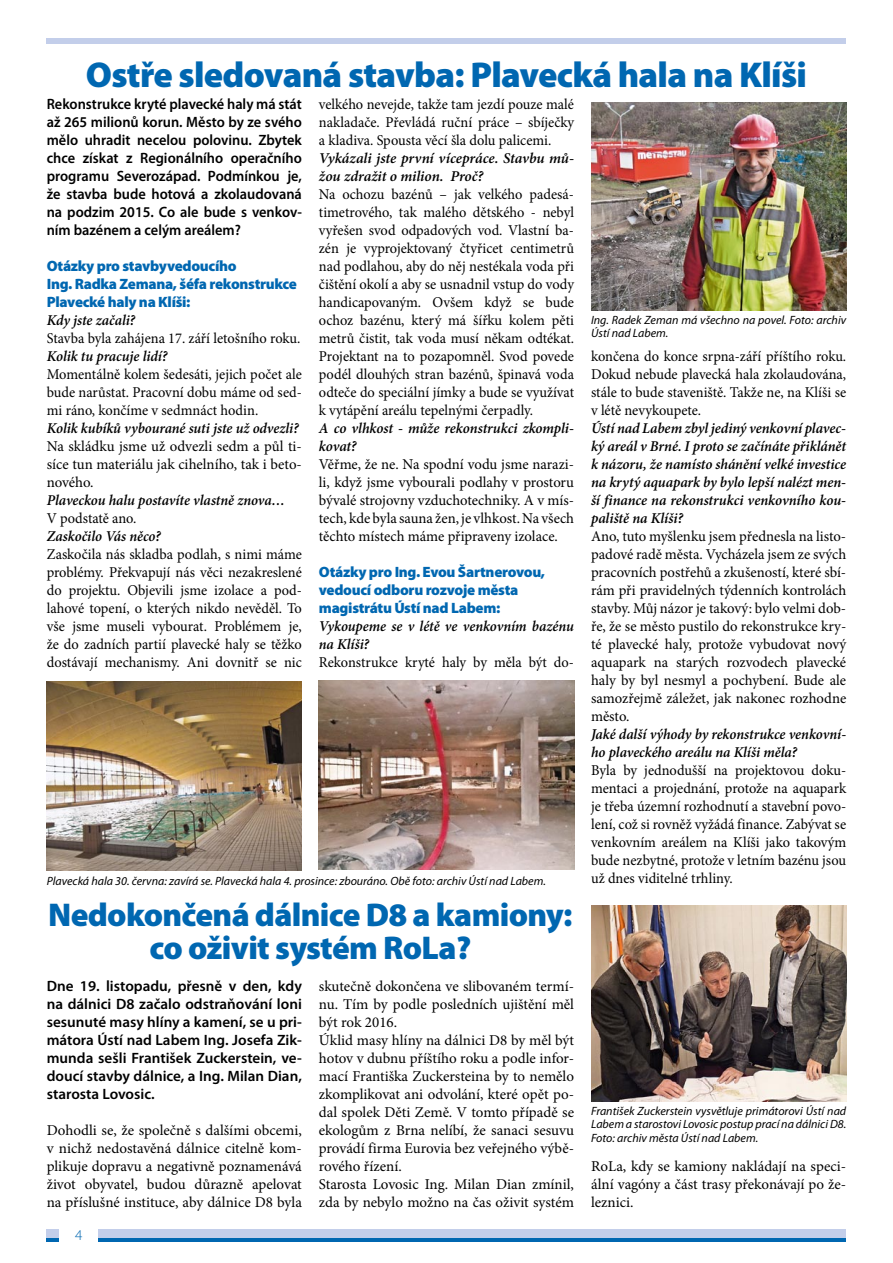
<style>
.page{position:relative;width:893px;height:1263px;background:#fff}
.page>*{position:absolute;margin:0;border:0;box-sizing:border-box;transform-origin:0 0}
.t1{font:900 36px "Myriad Pro";letter-spacing:-.02em;color:#0067b1}
.t2{font:900 33px/33px "Myriad Pro";letter-spacing:-.02em;color:#0067b1;text-align:center}
.t3{font:15px/18px "Minion Pro";color:#000;text-align:justify;scale:.96 1}
.t4{font:15px/18px "Minion Pro";color:#000;text-align:justify}
.t5{font:italic 600 15px/18px "Minion Pro";letter-spacing:-.005em;color:#000}
.t6{font:600 15px/18px "Myriad Pro";color:#000;text-align:justify;scale:.96 1}
.t7{font:italic 600 15px/18px "Minion Pro";letter-spacing:-.005em;color:#000;scale:.96 1}
.t8{font:600 15px/18px "Myriad Pro";color:#000;text-align:justify}
.t9{font:900 15px/18px "Myriad Pro";letter-spacing:-.02em;color:#0067b1}
.t10{font:300 15px "Myriad Pro";color:#0067b1}
.t11{font:italic 12px/13.5px "Myriad Pro";color:#000;text-align:justify}
</style>
<div class="page">
<div style="left:47px;top:38px;width:799px;height:6px;background:#c3ceea"></div>
<div style="left:47px;top:1237px;width:799px;height:5px;background:#0067b1"></div>
<div style="left:47px;top:1229px;width:799px;height:8px;background:#c3ceea"></div>
<div style="left:60px;top:1229px;width:38px;height:30px;background:#fff"></div>
<img style="left:591px;top:906px;width:255px;height:195px">
<img style="left:47px;top:681px;width:255px;height:189px">
<img style="left:319px;top:680px;width:255px;height:189px">
<img style="left:591px;top:102px;width:255px;height:208px">
<h1 class="t1" style="left:86px;top:54px;width:723px">Ostře sledovaná stavba: Plavecká hala na Klíši</h1>
<p class="t6" style="left:47px;top:95px;width:267px">Rekonstrukce kryté plavecké haly má stát až 265 milionů korun. Město by ze svého mělo uhradit necelou polovinu. Zbytek chce získat z Regionálního operačního programu Severozápad. Podmínkou je, že stavba bude hotová a zkolaudovaná na podzim 2015. Co ale bude s venkov&shy;ním bazénem a celým areálem?</p>
<p class="t9" style="left:47px;top:257px;width:252px">Otázky pro stavbyvedoucího<br>Ing. Radka Zemana, šéfa rekonstrukce<br>Plavecké haly na Klíši:</p>
<p class="t7" style="left:47px;top:311px;width:94px">Kdy jste začali?</p>
<p class="t3" style="left:47px;top:330px;width:266px">Stavba byla zahájena 17. září letošního roku.</p>
<p class="t7" style="left:47px;top:347px;width:127px">Kolik tu pracuje lidí?</p>
<p class="t3" style="left:47px;top:366px;width:267px">Momentálně kolem šedesáti, jejich počet ale bude narůstat. Pracovní dobu máme od sed&shy;mi ráno, končíme v sedmnáct hodin.</p>
<p class="t7" style="left:47px;top:419px;width:264px">Kolik kubíků vybourané suti jste už odvezli?</p>
<p class="t4" style="left:47px;top:438px;width:257px">Na skládku jsme už odvezli sedm a půl ti&shy;síce tun materiálu jak cihelního, tak i beto&shy;nového.</p>
<p class="t7" style="left:47px;top:491px;width:250px">Plaveckou halu postavíte vlastně znova…</p>
<p class="t3" style="left:47px;top:510px;width:95px">V podstatě ano.</p>
<p class="t7" style="left:47px;top:527px;width:120px">Zaskočilo Vás něco?</p>
<p class="t3" style="left:47px;top:546px;width:267px">Zaskočila nás skladba podlah, s nimi máme problémy. Překvapují nás věci nezakreslené do projektu. Objevili jsme izolace a pod&shy;lahové topení, o kterých nikdo nevěděl. To vše jsme museli vybourat. Problémem je, že do zadních partií plavecké haly se těžko dostávají mechanismy. Ani dovnitř se nic</p>
<p class="t3" style="left:319px;top:96px;width:267px">velkého nevejde, takže tam jezdí pouze malé nakladače. Převládá ruční práce – sbíječky a kladiva. Spousta věcí šla dolu palicemi.</p>
<p class="t5" style="left:319px;top:149px;width:257px">Vykázali jste první vícepráce. Stavbu mů&shy;žou zdražit o milion. Proč?</p>
<p class="t3" style="left:319px;top:186px;width:267px">Na ochozu bazénů – jak velkého padesá&shy;timetrového, tak malého dětského - nebyl vyřešen svod odpadových vod. Vlastní ba&shy;zén je vyprojektovaný čtyřicet centimetrů nad podlahou, aby do něj nestékala voda při čištění okolí a aby se usnadnil vstup do vody handicapovaným. Ovšem když se bude ochoz bazénu, který má šířku kolem pěti metrů čistit, tak voda musí někam odtékat.<br>Projektant na to pozapomněl. Svod povede podél dlouhých stran bazénů, špinavá voda odteče do speciální jímky a bude se využívat k vytápění areálu tepelnými čerpadly.</p>
<p class="t5" style="left:319px;top:419px;width:257px">A co vlhkost - může rekonstrukci zkompli&shy;kovat?</p>
<p class="t4" style="left:319px;top:456px;width:257px">Věřme, že ne. Na spodní vodu jsme narazi&shy;li, když jsme vybourali podlahy v prostoru bývalé strojovny vzduchotechniky. A v mís&shy;tech, kde byla sauna žen, je vlhkost. Na všech těchto místech máme připraveny izolace.</p>
<p class="t9" style="left:319px;top:563px;width:228px">Otázky pro Ing. Evou Šartnerovou, vedoucí odboru rozvoje města magistrátu Ústí nad Labem:</p>
<p class="t7" style="left:319px;top:617px;width:267px">Vykoupeme se v létě ve venkovním bazénu na Klíši?</p>
<p class="t3" style="left:319px;top:654px;width:267px">Rekonstrukce kryté haly by měla být do-</p>
<p class="t11" style="left:47px;top:874px;width:501px">Plavecká hala 30. června: zavírá se. Plavecká hala 4. prosince: zbouráno. Obě foto: archiv Ústí nad Labem.</p>
<h2 class="t2" style="left:48px;top:899px;width:526px">Nedokončená dálnice D8 a kamiony: co oživit systém RoLa?</h2>
<p class="t8" style="left:47px;top:977px;width:257px">Dne 19. listopadu, přesně v den, kdy na dálnici D8 začalo odstraňování loni sesunuté masy hlíny a kamení, se u pri&shy;mátora Ústí nad Labem Ing. Josefa Zik&shy;munda sešli František Zuckerstein, ve&shy;doucí stavby dálnice, a Ing. Milan Dian, starosta Lovosic.</p>
<p class="t4" style="left:47px;top:1122px;width:257px">Dohodli se, že společně s dalšími obcemi, v nichž nedostavěná dálnice citelně kom&shy;plikuje dopravu a negativně poznamenává život obyvatel, budou důrazně apelovat na příslušné instituce, aby dálnice D8 byla</p>
<p class="t10" style="left:75px;top:1227px;width:9px">4</p>
<p class="t4" style="left:319px;top:978px;width:257px;text-align:left">skutečně dokončena ve slibovaném termí&shy;nu. Tím by podle posledních ujištění měl být rok 2016.<br>Úklid masy hlíny na dálnici D8 by měl být hotov v dubnu příštího roku a podle infor&shy;mací Františka Zuckersteina by to nemělo zkomplikovat ani odvolání, které opět po&shy;dal spolek Děti Země. V tomto případě se ekologům z Brna nelíbí, že sanaci sesuvu provádí firma Eurovia bez veřejného výbě&shy;rového řízení.<br>Starosta Lovosic Ing. Milan Dian zmínil, zda by nebylo možno na čas oživit systém</p>
<p class="t11" style="left:591px;top:313px;width:257px">Ing. Radek Zeman má všechno na povel. Foto: archiv<br>Ústí nad Labem.</p>
<p class="t3" style="left:591px;top:348px;width:267px">končena do konce srpna-září příštího roku.<br>Dokud nebude plavecká hala zkolaudována, stále to bude staveniště. Takže ne, na Klíši se v létě nevykoupete.</p>
<p class="t5" style="left:591px;top:419px;width:257px;text-align:justify">Ústí nad Labem zbyl jediný venkovní plavec&shy;ký areál v Brné. I proto se začínáte přiklánět k názoru, že namísto shánění velké investice na krytý aquapark by bylo lepší nalézt men&shy;ší finance na rekonstrukci venkovního kou&shy;paliště na Klíši?</p>
<p class="t4" style="left:591px;top:528px;width:257px">Ano, tuto myšlenku jsem přednesla na listo&shy;padové radě města. Vycházela jsem ze svých pracovních postřehů a zkušeností, které sbí&shy;rám při pravidelných týdenních kontrolách stavby. Můj názor je takový: bylo velmi dob&shy;ře, že se město pustilo do rekonstrukce kry&shy;té plavecké haly, protože vybudovat nový aquapark na starých rozvodech plavecké haly by byl nesmyl a pochybení. Bude ale samozřejmě záležet, jak nakonec rozhodne město.</p>
<p class="t7" style="left:591px;top:725px;width:267px">Jaké další výhody by rekonstrukce venkovní&shy;ho plaveckého areálu na Klíši měla?</p>
<p class="t3" style="left:591px;top:762px;width:267px">Byla by jednodušší na projektovou doku&shy;mentaci a projednání, protože na aquapark je třeba územní rozhodnutí a stavební povo&shy;lení, což si rovněž vyžádá finance. Zabývat se venkovním areálem na Klíši jako takovým bude nezbytné, protože v letním bazénu jsou už dnes viditelné trhliny.</p>
<p class="t11" style="left:591px;top:1104px;width:257px">František Zuckerstein vysvětluje primátorovi Ústí nad Labem a starostovi Lovosic postup prací na dálnici D8.<br>Foto: archiv města Ústí nad Labem.</p>
<p class="t4" style="left:591px;top:1158px;width:257px">RoLa, kdy se kamiony nakládají na speci&shy;ální vagóny a část trasy překonávají po že&shy;leznici.</p>
</div>
